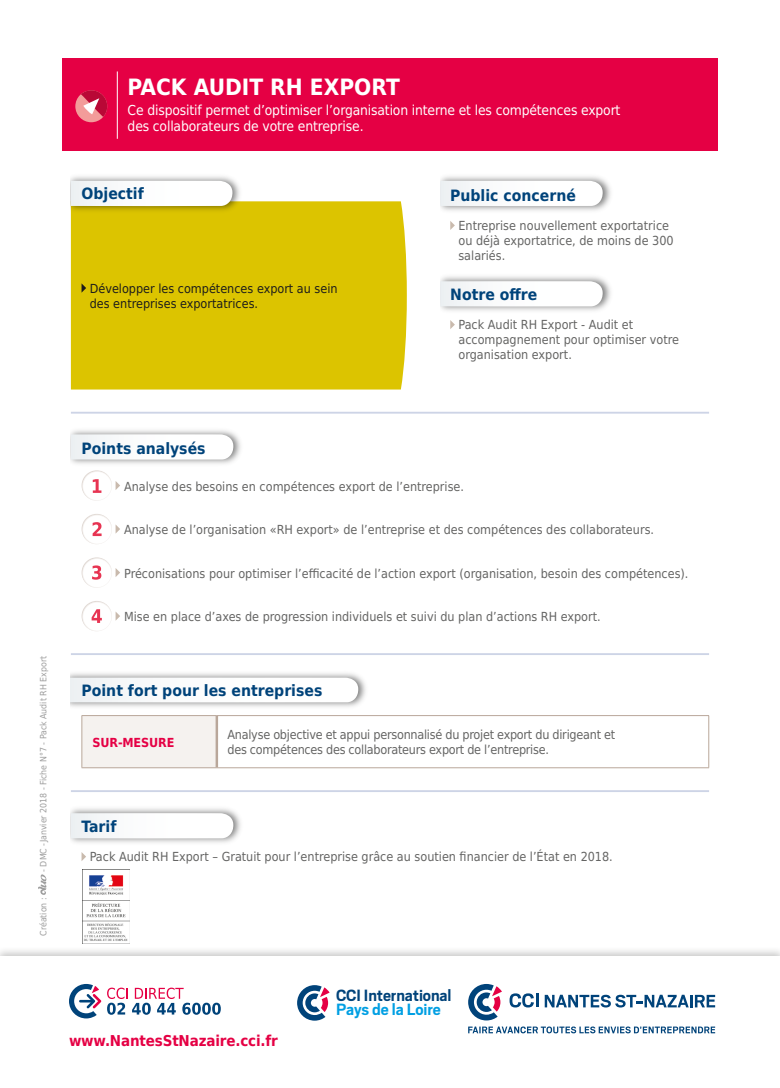
<style>
.page{position:relative;width:780px;height:1088px;background:#fff}
.page>*{position:absolute;margin:0;border:0;box-sizing:border-box;transform-origin:0 0}
.t1{font:700 22.5px "DejaVu Sans Condensed";color:#fff}
.t2{font:700 18.12px/13.9px "Scout";letter-spacing:-.005em;color:#00437a}
.t3{font:700 15.62px "DejaVu Sans Condensed";color:#00437a}
.t4{font:700 15px "DejaVu Sans Condensed";letter-spacing:-.01em;color:#e50044}
.t5{font:13.75px/16.2px "DejaVu Sans Condensed";letter-spacing:-.01em;color:#fff}
.t6{font:12.5px/15px "DejaVu Sans Condensed";color:#646463}
.t7{font:12.5px/15px "DejaVu Sans Condensed";letter-spacing:-.02em;color:#646463}
.t8{font:12.5px/15px "DejaVu Sans Condensed";color:#1d1d1b}
.t9{font:700 12.5px "DejaVu Sans Condensed";letter-spacing:-.01em;color:#e50044}
.t10{font:8.75px "DejaVu Sans Condensed";color:#9d9d9d}
.s1{color:#009fe3}
</style>
<div class="page">
<div style="left:71px;top:201px;width:336px;height:188px;background:#dcc400"></div>
<div style="left:0;top:946px;width:780px;height:142px;background:#1d1d1b;opacity:.25"></div>
<div style="left:0;top:957px;width:780px;height:131px;background:#fff"></div>
<svg style="left:509px;top:993px;width:25px;height:14px"></svg>
<hr style="left:535px;top:993px;width:3px;height:14px;background:#00437a">
<svg style="left:544px;top:995px;width:171px;height:12px"></svg>
<svg style="left:468px;top:984px;width:34px;height:36px"></svg>
<svg style="left:468px;top:1026px;width:247px;height:7px"></svg>
<svg style="left:107px;top:987px;width:114px;height:28px"></svg>
<svg style="left:69px;top:984px;width:32px;height:34px"></svg>
<div style="left:62px;top:58px;width:656px;height:93px;background:#e50044"></div>
<hr style="left:117px;top:71px;width:1px;height:68px;background:#fff">
<div style="left:75px;top:90px;width:32px;height:32px;background:#f39c9a;border-radius:50%"></div>
<svg style="left:81px;top:90px;width:26px;height:27px"></svg>
<img style="left:71px;top:176px;width:174px;height:39px">
<svg style="left:71px;top:181px;width:162px;height:25px"></svg>
<img style="left:440px;top:276px;width:171px;height:35px">
<svg style="left:440px;top:281px;width:163px;height:26px"></svg>
<img style="left:71px;top:430px;width:170px;height:34px">
<svg style="left:71px;top:434px;width:163px;height:26px"></svg>
<img style="left:71px;top:808px;width:170px;height:35px">
<svg style="left:71px;top:813px;width:163px;height:25px"></svg>
<img style="left:71px;top:673px;width:295px;height:34px">
<svg style="left:71px;top:677px;width:288px;height:25px"></svg>
<svg style="left:81px;top:283px;width:5px;height:10px"></svg>
<img style="left:440px;top:176px;width:171px;height:35px">
<svg style="left:440px;top:181px;width:163px;height:25px"></svg>
<svg style="left:38px;top:874px;width:8px;height:21px"></svg>
<svg style="left:450px;top:221px;width:5px;height:9px"></svg>
<svg style="left:450px;top:320px;width:5px;height:9px"></svg>
<hr style="left:71px;top:412px;width:638px;height:2px;background:#cdd4e6">
<svg style="left:81px;top:470px;width:31px;height:31px"></svg>
<svg style="left:93px;top:479px;width:8px;height:14px"></svg>
<svg style="left:116px;top:481px;width:4px;height:9px"></svg>
<svg style="left:81px;top:514px;width:31px;height:30px"></svg>
<svg style="left:93px;top:522px;width:9px;height:14px"></svg>
<svg style="left:116px;top:525px;width:4px;height:8px"></svg>
<svg style="left:81px;top:557px;width:31px;height:31px"></svg>
<svg style="left:92px;top:565px;width:9px;height:15px"></svg>
<svg style="left:116px;top:568px;width:4px;height:9px"></svg>
<svg style="left:81px;top:601px;width:31px;height:30px"></svg>
<svg style="left:92px;top:609px;width:10px;height:14px"></svg>
<svg style="left:116px;top:612px;width:4px;height:8px"></svg>
<hr style="left:71px;top:653px;width:638px;height:2px;background:#cdd4e6">
<div style="left:82px;top:715px;width:135px;height:53px;background:#f5f2ef"></div>
<hr style="left:81px;top:715px;width:136px;height:1px;background:#b9a79a">
<hr style="left:81px;top:716px;width:1px;height:51px;background:#b9a79a">
<hr style="left:217px;top:715px;width:492px;height:1px;background:#b9a79a">
<hr style="left:708px;top:716px;width:1px;height:51px;background:#b9a79a">
<hr style="left:81px;top:767px;width:136px;height:1px;background:#b9a79a">
<hr style="left:217px;top:767px;width:492px;height:1px;background:#b9a79a">
<hr style="left:215px;top:716px;width:3px;height:51px;background:#b9a79a">
<hr style="left:71px;top:790px;width:638px;height:2px;background:#cdd4e6">
<svg style="left:81px;top:852px;width:5px;height:9px"></svg>
<svg style="left:297px;top:985px;width:32px;height:35px"></svg>
<img style="left:82px;top:869px;width:47px;height:75px">
<p class="t1" style="left:128px;top:68px;width:274px">PACK AUDIT RH EXPORT</p>
<p class="t5" style="left:128px;top:101px;width:494px">Ce dispositif permet d’optimiser l’organisation interne et les compétences export des collaborateurs de votre entreprise.</p>
<p class="t3" style="left:81px;top:181px;width:64px">Objectif</p>
<p class="t8" style="left:90px;top:280px;width:249px">Développer les compétences export au sein des entreprises exportatrices.</p>
<p class="t3" style="left:450px;top:182px;width:127px">Public concerné</p>
<p class="t6" style="left:458px;top:217px;width:217px">Entreprise nouvellement exportatrice ou déjà exportatrice, de moins de 300 salariés.</p>
<p class="t3" style="left:450px;top:282px;width:89px">Notre offre</p>
<p class="t6" style="left:458px;top:317px;width:222px">Pack Audit RH Export - Audit et accompagnement pour optimiser votre organisation export.</p>
<p class="t10" style="left:36px;top:872px;width:217px;rotate:-90deg">- DMC -Janvier 2018 - Fiche N°7 - Pack Audit RH Export</p>
<p class="t10" style="left:36px;top:936px;width:40px;rotate:-90deg">Création :</p>
<p class="t3" style="left:81px;top:435px;width:125px">Points analysés</p>
<p class="t6" style="left:124px;top:478px;width:341px">Analyse des besoins en compétences export de l’entreprise.</p>
<p class="t6" style="left:124px;top:522px;width:531px">Analyse de l’organisation «RH export» de l’entreprise et des compétences des collaborateurs.</p>
<p class="t6" style="left:124px;top:565px;width:566px">Préconisations pour optimiser l’efficacité de l’action export (organisation, besoin des compétences).</p>
<p class="t6" style="left:124px;top:609px;width:478px">Mise en place d’axes de progression individuels et suivi du plan d’actions RH export.</p>
<p class="t3" style="left:81px;top:678px;width:242px">Point fort pour les entreprises</p>
<p class="t9" style="left:92px;top:732px;width:83px">SUR-MESURE</p>
<p class="t7" style="left:227px;top:726px;width:389px">Analyse objective et appui personnalisé du projet export du dirigeant et des compétences des collaborateurs export de l’entreprise.</p>
<p class="t3" style="left:81px;top:814px;width:36px">Tarif</p>
<p class="t6" style="left:90px;top:848px;width:524px">Pack Audit RH Export – Gratuit pour l’entreprise grâce au soutien financier de l’État en 2018.</p>
<p class="t4" style="left:69px;top:1028px;width:210px">www.NantesStNazaire.cci.fr</p>
<p class="t2" style="left:336px;top:987px;width:117px">CCI International<br><span class="s1">Pays de la Loire</span></p>
</div>
